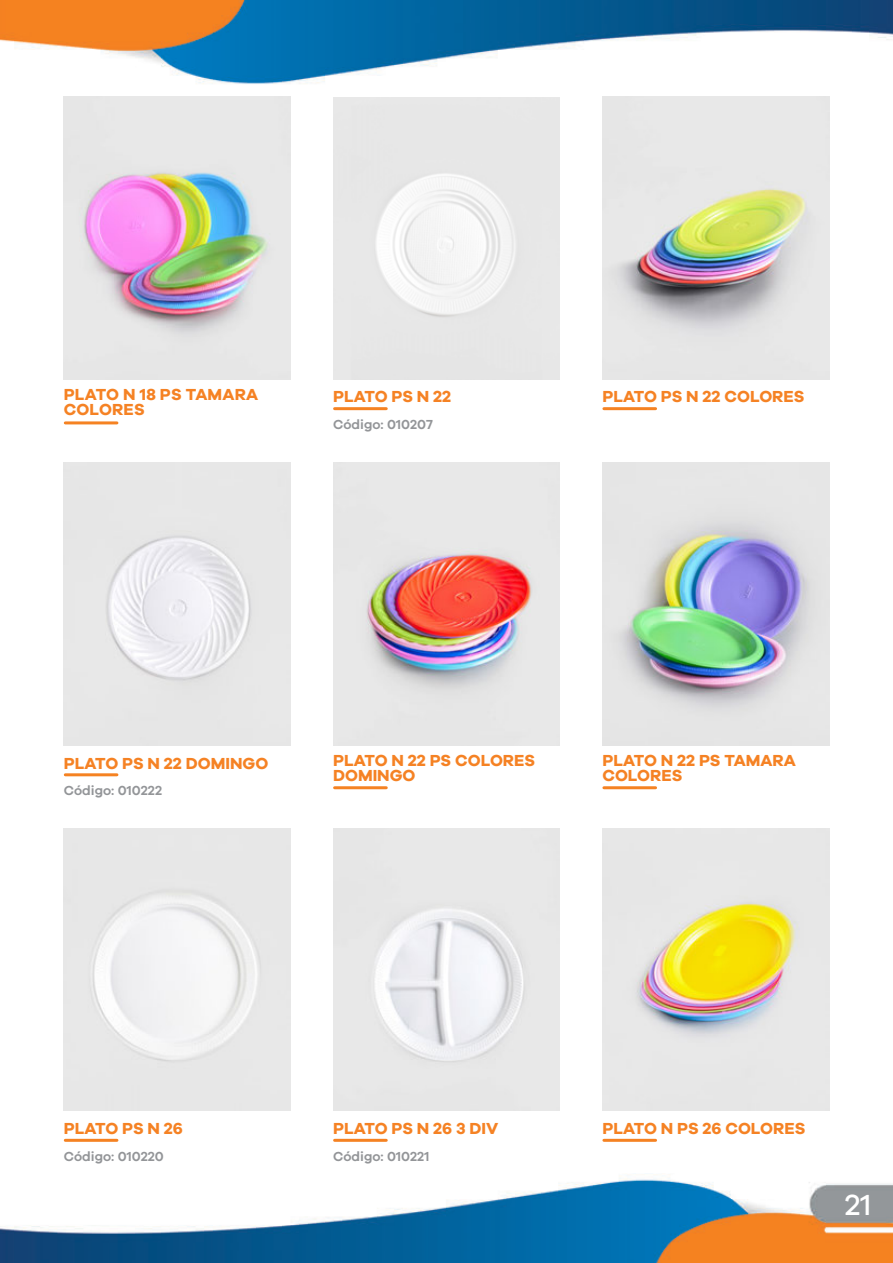
<style>
.page{position:relative;width:893px;height:1263px;background:#fff}
.page>*{position:absolute;margin:0;border:0;box-sizing:border-box;transform-origin:0 0}
.t1{font:500 30px "Galano Grotesque";color:#fff}
.t2{font:700 16.5px "Galano Grotesque";color:#f58224}
.t3{font:600 13.5px "Galano Grotesque";color:#939598}
</style>
<div class="page">
<img style="left:0;top:0;width:893px;height:1263px">
<hr style="left:335px;top:1139px;width:51px;height:3px;background:#f58222">
<hr style="left:65px;top:1139px;width:52px;height:3px;background:#f58222">
<hr style="left:604px;top:1139px;width:52px;height:3px;background:#f58222">
<img style="left:333px;top:98px;width:226px;height:281px">
<img style="left:64px;top:828px;width:227px;height:283px">
<img style="left:602px;top:97px;width:227px;height:282px">
<img style="left:333px;top:828px;width:227px;height:283px">
<img style="left:64px;top:463px;width:227px;height:282px">
<img style="left:333px;top:463px;width:227px;height:282px">
<img style="left:602px;top:463px;width:227px;height:282px">
<img style="left:602px;top:828px;width:227px;height:283px">
<hr style="left:65px;top:773px;width:52px;height:3px;background:#f58222">
<hr style="left:335px;top:786px;width:51px;height:3px;background:#f58222">
<hr style="left:604px;top:786px;width:52px;height:3px;background:#f58222">
<img style="left:64px;top:97px;width:227px;height:282px">
<hr style="left:65px;top:421px;width:52px;height:3px;background:#f58222">
<hr style="left:335px;top:407px;width:51px;height:3px;background:#f58222">
<hr style="left:604px;top:407px;width:52px;height:3px;background:#f58222">
<p class="t2" style="left:64px;top:385px;width:196px">PLATO N 18 PS TAMARA</p>
<p class="t2" style="left:64px;top:400px;width:82px">COLORES</p>
<p class="t2" style="left:333px;top:387px;width:120px">PLATO PS N 22</p>
<p class="t2" style="left:602px;top:387px;width:204px">PLATO PS N 22 COLORES</p>
<p class="t3" style="left:333px;top:416px;width:101px">Código: 010207</p>
<p class="t2" style="left:64px;top:753px;width:206px">PLATO PS N 22 DOMINGO</p>
<p class="t2" style="left:333px;top:751px;width:204px">PLATO N 22 PS COLORES</p>
<p class="t2" style="left:333px;top:766px;width:84px">DOMINGO</p>
<p class="t3" style="left:64px;top:782px;width:100px">Código: 010222</p>
<p class="t2" style="left:602px;top:751px;width:195px">PLATO N 22 PS TAMARA</p>
<p class="t2" style="left:602px;top:766px;width:82px">COLORES</p>
<p class="t2" style="left:64px;top:1118px;width:121px">PLATO PS N 26</p>
<p class="t2" style="left:333px;top:1118px;width:167px">PLATO PS N 26 3 DIV</p>
<p class="t2" style="left:602px;top:1118px;width:205px">PLATO N PS 26 COLORES</p>
<p class="t3" style="left:64px;top:1148px;width:102px">Código: 010220</p>
<p class="t3" style="left:333px;top:1148px;width:98px">Código: 010221</p>
<p class="t1" style="left:845px;top:1186px;width:28px">21</p>
</div>
